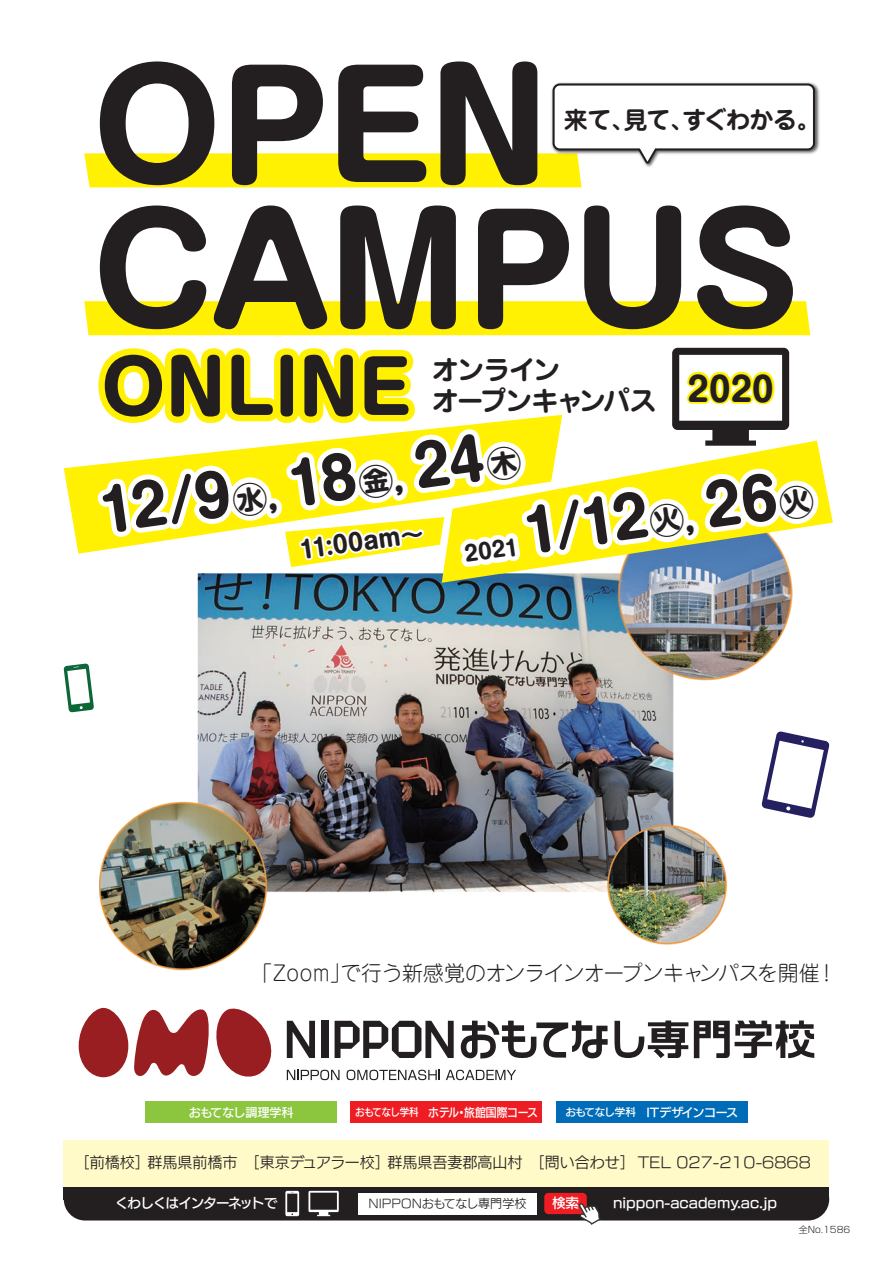
<style>
.page{position:relative;width:893px;height:1263px;background:#fff}
.page>*{position:absolute;margin:0;border:0;box-sizing:border-box;transform-origin:0 0}
.t1{font:700 144px/144px "Shin M Go Pro";letter-spacing:-.03em;color:#231f20}
.t2{font:700 72px "Shin M Go Pro";letter-spacing:-.02em;color:#231f20}
.t3{font:700 56.1px "Shin M Go Pro";color:#231f20}
.t4{font:700 33.15px "Shin M Go Pro";color:#231f20}
.t5{font:700 27px/31.5px "Jun 501 Pro";letter-spacing:-.065em;color:#231f20}
.t6{font:700 24.3px "Jun 501 Pro";letter-spacing:-.055em;color:#231f20}
.t7{font:700 23.25px "Shin M Go Pro";color:#231f20}
.t8{font:300 21px "Jun 101 Pro";letter-spacing:-.025em;color:#231f20}
.t9{font:700 21px "Shin M Go Pro";color:#231f20}
.t10{font:15px "New Rodin Pro M";color:#231f20}
.t11{font:13.5px "New Rodin Pro DB";color:#fff}
.t12{font:13.5px "New Rodin Pro DB";letter-spacing:-.08em;color:#fff}
.t13{font:12px "New Rodin Pro DB";letter-spacing:-.025em;color:#fff}
.t14{font:12px "New Rodin Pro DB";letter-spacing:-.025em;color:#fff;scale:.9 1}
.t15{font:12px "New Rodin Pro M";color:#231f20}
.t16{font:300 9px "Shin Go Pro";color:#231f20}
.s1{font-size:35.1px}
.s2{font-size:10.5px}
</style>
<div class="page">
<img style="left:99px;top:573px;width:694px;height:398px">
<div style="left:146px;top:1101px;width:191px;height:22px;background:#8bc63e"></div>
<div style="left:351px;top:1101px;width:191px;height:22px;background:#ee1d23"></div>
<div style="left:556px;top:1101px;width:191px;height:22px;background:#006cb7"></div>
<svg style="left:64px;top:466px;width:20px;height:88px;fill:#fff101"></svg>
<img style="left:442px;top:477px;width:391px;height:106px">
<div style="left:64px;top:1178px;width:765px;height:42px;background:#231f20;border-radius:21px"></div>
<div style="left:64px;top:1144px;width:765px;height:55px;background:#231f20"></div>
<div style="left:64px;top:1140px;width:765px;height:46px;background:#fffac7"></div>
<svg style="left:761px;top:731px;width:69px;height:87px"></svg>
<svg style="left:64px;top:663px;width:30px;height:49px"></svg>
<img style="left:817px;top:86px;width:3px;height:65px">
<svg style="left:84px;top:82px;width:733px;height:105px"></svg>
<div style="left:321px;top:1021px;width:7px;height:37px;background:#231f20"></div>
<svg style="left:287px;top:1021px;width:28px;height:37px"></svg>
<svg style="left:335px;top:1021px;width:119px;height:37px"></svg>
<svg style="left:461px;top:1021px;width:147px;height:37px"></svg>
<svg style="left:614px;top:1020px;width:74px;height:38px"></svg>
<svg style="left:694px;top:1020px;width:120px;height:38px"></svg>
<svg style="left:79px;top:1008px;width:49px;height:69px"></svg>
<svg style="left:134px;top:1008px;width:138px;height:69px"></svg>
<svg style="left:287px;top:1070px;width:53px;height:10px"></svg>
<svg style="left:347px;top:1070px;width:93px;height:10px"></svg>
<svg style="left:446px;top:1070px;width:70px;height:10px"></svg>
<div style="left:358px;top:1193px;width:179px;height:21px;background:#fff"></div>
<div style="left:544px;top:1193px;width:43px;height:21px;background:#ee1d23;border-radius:4px"></div>
<svg style="left:579px;top:1203px;width:22px;height:22px"></svg>
<svg style="left:308px;top:1191px;width:31px;height:25px"></svg>
<svg style="left:285px;top:1191px;width:14px;height:25px"></svg>
<svg style="left:84px;top:301px;width:740px;height:271px"></svg>
<h1 class="t1" style="left:92px;top:38px;width:711px">OPEN<br>CAMPUS</h1>
<h3 class="t6" style="left:564px;top:101px;width:259px">来て、見て、すぐわかる。</h3>
<h2 class="t2" style="left:101px;top:329px;width:312px">ONLINE</h2>
<h3 class="t5" style="left:432px;top:351px;width:226px">オンライン<br>オープンキャンパス</h3>
<h3 class="t4" style="left:688px;top:362px;width:88px">2020</h3>
<h3 class="t3" style="left:93px;top:467px;width:426px;rotate:-8deg">12/9<span class="s1">㊌,</span> 18<span class="s1">㊎,</span> 24<span class="s1">㊍</span></h3>
<h3 class="t9" style="left:462px;top:537px;width:56px;rotate:-8deg">2021</h3>
<h3 class="t3" style="left:517px;top:487px;width:294px;rotate:-8deg">1/12<span class="s1">㊋,</span> 26<span class="s1">㊋</span></h3>
<h3 class="t7" style="left:297px;top:531px;width:126px;rotate:-8deg">11:00am～</h3>
<h3 class="t8" style="left:252px;top:956px;width:587px">「Zoom」で行う新感覚のオンラインオープンキャンパスを開催！</h3>
<p class="t13" style="left:189px;top:1102px;width:106px">おもてなし調理学科</p>
<p class="t14" style="left:355px;top:1102px;width:204px"><span class="s2">おもてなし学科　</span>ホテル・旅館国際コース</p>
<p class="t13" style="left:565px;top:1102px;width:174px"><span class="s2">おもてなし学科　</span>ITデザインコース</p>
<p class="t10" style="left:75px;top:1149px;width:738px">［前橋校］群馬県前橋市　［東京デュアラー校］群馬県吾妻郡高山村　［問い合わせ］ TEL 027-210-6868</p>
<p class="t12" style="left:115px;top:1192px;width:164px">くわしくはインターネットで</p>
<p class="t15" style="left:369px;top:1194px;width:159px">NIPPONおもてなし専門学校</p>
<p class="t11" style="left:552px;top:1192px;width:28px">検索</p>
<p class="t11" style="left:613px;top:1192px;width:165px">nippon-academy.ac.jp</p>
<p class="t16" style="left:799px;top:1222px;width:53px">全No.1586</p>
</div>
